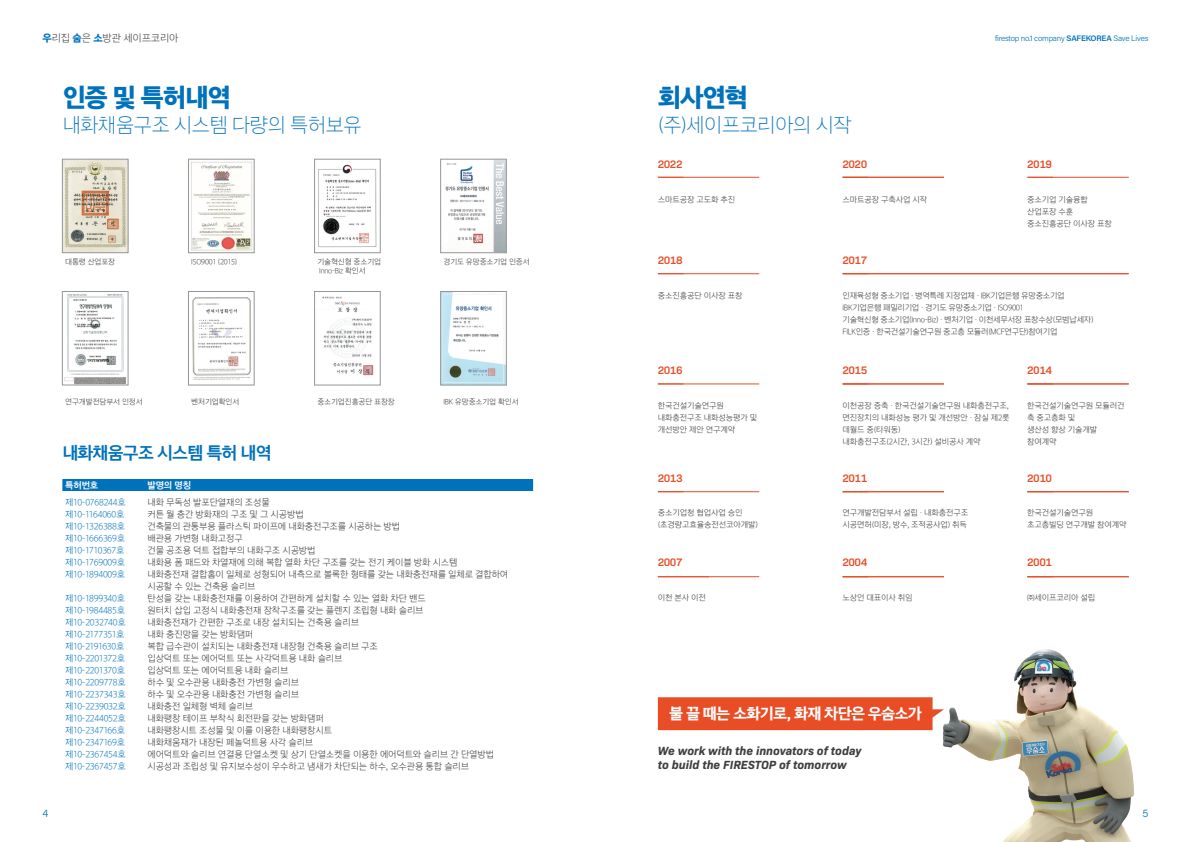
<style>
.page{position:relative;width:1191px;height:842px;background:#fff}
.page>*{position:absolute;margin:0;border:0;box-sizing:border-box;transform-origin:0 0}
.t1{font:25px "TTM Gothic H";letter-spacing:-.05em;color:#0072bc}
.t2{font:20px "TTM Gothic UL";letter-spacing:-.05em;color:#0072bc}
.t3{font:17px "TTM Gothic B";letter-spacing:-.05em;color:#0072bc}
.t4{font:15px "TTM Gothic EB";letter-spacing:-.05em;color:#fff}
.t5{font:italic 700 12px/14.4px "Bio Sans";color:#3e3e3f}
.t6{font:600 11px "Bio Sans";letter-spacing:-.05em;color:#e84d26}
.t7{font:300 11px "Acumin Pro";color:#0072bc}
.t8{font:10px "TTM Gothic L";letter-spacing:-.025em;color:#3e3e3f}
.t9{font:9px/12px "TTM Gothic L";letter-spacing:-.025em;color:#3e3e3f}
.t10{font:9px "TTM Gothic L";letter-spacing:-.025em;color:#0072bc}
.t11{font:9px "TTM Gothic B";letter-spacing:-.025em;color:#fff}
.t12{font:8px/12px "TTM Gothic L";letter-spacing:-.025em;color:#3e3e3f}
.t13{font:300 8px "Acumin Pro";letter-spacing:-.025em;color:#0072bc}
.t14{font:7.5px/9px "TTM Gothic L";letter-spacing:-.025em;color:#3e3e3f}
.s1{font-family:"TTM Gothic H";color:#0072bc}
.s2{font-weight:600}
.s3{color:#e84d26}
</style>
<div class="page">
<hr style="left:658px;top:177px;width:101px;height:1px;background:#e84d26">
<hr style="left:1027px;top:177px;width:101px;height:1px;background:#e84d26">
<hr style="left:658px;top:491px;width:101px;height:1px;background:#e84d26">
<hr style="left:658px;top:576px;width:101px;height:1px;background:#e84d26">
<img style="left:64px;top:161px;width:62px;height:90px">
<div style="left:62px;top:159px;width:66px;height:94px;border:1px solid #939598"></div>
<img style="left:64px;top:294px;width:62px;height:89px">
<div style="left:62px;top:291px;width:66px;height:94px;border:1px solid #939598"></div>
<img style="left:190px;top:161px;width:62px;height:90px">
<div style="left:188px;top:159px;width:66px;height:94px;border:1px solid #939598"></div>
<img style="left:192px;top:297px;width:59px;height:83px">
<div style="left:188px;top:291px;width:66px;height:94px;border:1px solid #939598"></div>
<img style="left:318px;top:164px;width:59px;height:84px">
<div style="left:314px;top:159px;width:66px;height:94px;border:1px solid #939598"></div>
<img style="left:322px;top:296px;width:52px;height:80px">
<div style="left:314px;top:291px;width:66px;height:94px;border:1px solid #939598"></div>
<img style="left:445px;top:161px;width:59px;height:90px">
<div style="left:440px;top:159px;width:66px;height:94px;border:1px solid #939598"></div>
<img style="left:442px;top:293px;width:62px;height:90px">
<div style="left:440px;top:291px;width:66px;height:94px;border:1px solid #939598"></div>
<img style="left:893px;top:649px;width:242px;height:193px">
<div style="left:62px;top:479px;width:471px;height:12px;background:#0072bc"></div>
<div style="left:658px;top:697px;width:286px;height:33px;background:#e84d26"></div>
<hr style="left:842px;top:177px;width:102px;height:1px;background:#e84d26">
<hr style="left:842px;top:491px;width:102px;height:1px;background:#e84d26">
<hr style="left:1027px;top:491px;width:101px;height:1px;background:#e84d26">
<hr style="left:1027px;top:576px;width:101px;height:1px;background:#e84d26">
<hr style="left:842px;top:576px;width:102px;height:1px;background:#e84d26">
<hr style="left:658px;top:274px;width:101px;height:1px;background:#e84d26">
<svg style="left:658px;top:273px;width:25px;height:1px"></svg>
<hr style="left:842px;top:274px;width:286px;height:1px;background:#e84d26">
<svg style="left:842px;top:273px;width:26px;height:1px"></svg>
<hr style="left:658px;top:384px;width:101px;height:1px;background:#e84d26">
<svg style="left:658px;top:383px;width:25px;height:1px"></svg>
<hr style="left:842px;top:384px;width:102px;height:1px;background:#e84d26">
<hr style="left:1027px;top:384px;width:101px;height:1px;background:#e84d26">
<svg style="left:1027px;top:383px;width:26px;height:1px"></svg>
<svg style="left:842px;top:383px;width:26px;height:1px"></svg>
<p class="t8" style="left:43px;top:33px;width:137px"><span class="s1">우</span>리집 <span class="s1">숨</span>은 <span class="s1">소</span>방관 세이프코리아</p>
<h1 class="t1" style="left:62px;top:85px;width:170px">인증 및 특허내역</h1>
<h2 class="t2" style="left:62px;top:115px;width:301px">내화채움구조 시스템 다량의 특허보유</h2>
<p class="t14" style="left:65px;top:258px;width:52px">대통령 산업포장</p>
<p class="t14" style="left:191px;top:258px;width:47px">ISO9001 (2015)</p>
<p class="t14" style="left:65px;top:398px;width:79px">연구개발전담부서 인정서</p>
<p class="t14" style="left:191px;top:398px;width:50px">벤처기업확인서</p>
<p class="t14" style="left:317px;top:258px;width:65px">기술혁신형 중소기업<br>Inno-Biz 확인서</p>
<p class="t14" style="left:443px;top:258px;width:88px">경기도 유망중소기업 인증서</p>
<p class="t14" style="left:317px;top:398px;width:79px">중소기업진흥공단 표창장</p>
<p class="t14" style="left:443px;top:398px;width:77px">IBK 유망중소기업 확인서</p>
<h3 class="t3" style="left:62px;top:444px;width:211px">내화채움구조 시스템 특허 내역</h3>
<p class="t11" style="left:65px;top:480px;width:35px">특허번호</p>
<p class="t11" style="left:147px;top:480px;width:45px">발명의 명칭</p>
<p class="t10" style="left:65px;top:498px;width:62px">제10-0768244호</p>
<p class="t9" style="left:147px;top:497px;width:124px">내화 무독성 발포단열재의 조성물</p>
<p class="t10" style="left:65px;top:510px;width:61px">제10-1164060호</p>
<p class="t9" style="left:147px;top:509px;width:158px">커튼 월 층간 방화재의 구조 및 그 시공방법</p>
<p class="t10" style="left:65px;top:522px;width:62px">제10-1326388호</p>
<p class="t9" style="left:147px;top:521px;width:254px">건축물의 관통부용 플라스틱 파이프에 내화충전구조를 시공하는 방법</p>
<p class="t10" style="left:65px;top:534px;width:62px">제10-1666369호</p>
<p class="t9" style="left:147px;top:533px;width:97px">배관용 가변형 내화고정구</p>
<p class="t10" style="left:65px;top:546px;width:61px">제10-1710367호</p>
<p class="t9" style="left:147px;top:545px;width:170px">건물 공조용 덕트 접합부의 내화구조 시공방법</p>
<p class="t10" style="left:65px;top:558px;width:62px">제10-1769009호</p>
<p class="t9" style="left:147px;top:557px;width:312px">내화용 폼 패드와 차열재에 의해 복합 열화 차단 구조를 갖는 전기 케이블 방화 시스템</p>
<p class="t10" style="left:65px;top:570px;width:62px">제10-1894009호</p>
<p class="t9" style="left:147px;top:569px;width:362px">내화충전재 결합홈이 일체로 성형되어 내측으로 볼록한 형태를 갖는 내화충전재를 일체로 결합하여 시공할 수 있는 건축용 슬리브</p>
<p class="t10" style="left:65px;top:594px;width:62px">제10-1899340호</p>
<p class="t9" style="left:147px;top:593px;width:280px">탄성을 갖는 내화충전재를 이용하여 간편하게 설치할 수 있는 열화 차단 밴드</p>
<p class="t10" style="left:65px;top:606px;width:62px">제10-1984485호</p>
<p class="t9" style="left:147px;top:605px;width:278px">원터치 삽입 고정식 내화충전재 장착구조를 갖는 플렌지 조립형 내화 슬리브</p>
<p class="t10" style="left:65px;top:618px;width:62px">제10-2032740호</p>
<p class="t9" style="left:147px;top:617px;width:213px">내화충전재가 간편한 구조로 내장 설치되는 건축용 슬리브</p>
<p class="t10" style="left:65px;top:630px;width:61px">제10-2177351호</p>
<p class="t9" style="left:147px;top:629px;width:107px">내화 충진망을 갖는 방화댐퍼</p>
<p class="t10" style="left:65px;top:642px;width:61px">제10-2191630호</p>
<p class="t9" style="left:147px;top:641px;width:232px">복합 급수관이 설치되는 내화충전재 내장형 건축용 슬리브 구조</p>
<p class="t10" style="left:65px;top:654px;width:62px">제10-2201372호</p>
<p class="t9" style="left:147px;top:653px;width:197px">입상덕트 또는 에어덕트 또는 사각덕트용 내화 슬리브</p>
<p class="t10" style="left:65px;top:666px;width:62px">제10-2201370호</p>
<p class="t9" style="left:147px;top:665px;width:143px">입상덕트 또는 에어덕트용 내화 슬리브</p>
<p class="t10" style="left:65px;top:678px;width:62px">제10-2209778호</p>
<p class="t9" style="left:147px;top:677px;width:153px">하수 및 오수관용 내화충전 가변형 슬리브</p>
<p class="t10" style="left:65px;top:690px;width:62px">제10-2237343호</p>
<p class="t9" style="left:147px;top:689px;width:153px">하수 및 오수관용 내화충전 가변형 슬리브</p>
<p class="t10" style="left:65px;top:702px;width:62px">제10-2239032호</p>
<p class="t9" style="left:147px;top:701px;width:107px">내화충전 일체형 벽체 슬리브</p>
<p class="t10" style="left:65px;top:714px;width:62px">제10-2244052호</p>
<p class="t9" style="left:147px;top:713px;width:178px">내화팽창 테이프 부착식 회전판을 갖는 방화댐퍼</p>
<p class="t10" style="left:65px;top:726px;width:62px">제10-2347166호</p>
<p class="t9" style="left:147px;top:725px;width:186px">내화팽창시트 조성물 및 이를 이용한 내화팽창시트</p>
<p class="t10" style="left:65px;top:738px;width:62px">제10-2347169호</p>
<p class="t9" style="left:147px;top:737px;width:167px">내화채움재가 내장된 페놀덕트용 사각 슬리브</p>
<p class="t10" style="left:65px;top:750px;width:62px">제10-2367454호</p>
<p class="t9" style="left:147px;top:749px;width:348px">에어덕트와 슬리브 연결용 단열소켓 및 상기 단열소켓을 이용한 에어덕트와 슬리브 간 단열방법</p>
<p class="t10" style="left:65px;top:762px;width:62px">제10-2367457호</p>
<p class="t9" style="left:147px;top:761px;width:323px">시공성과 조립성 및 유지보수성이 우수하고 냄새가 차단되는 하수, 오수관용 통합 슬리브</p>
<p class="t13" style="left:995px;top:33px;width:155px">firestop no.1 company <span class="s2">SAFEKOREA</span> Save Lives</p>
<h1 class="t1" style="left:658px;top:85px;width:92px">회사연혁</h1>
<h2 class="t2" style="left:658px;top:115px;width:195px">(주)세이프코리아의 시작</h2>
<p class="t6" style="left:658px;top:156px;width:26px">2022</p>
<p class="t6" style="left:842px;top:156px;width:26px">2020</p>
<p class="t6" style="left:1027px;top:156px;width:26px">2019</p>
<p class="t12" style="left:658px;top:194px;width:79px">스마트공장 고도화 추진</p>
<p class="t12" style="left:842px;top:194px;width:86px">스마트공장 구축사업 시작</p>
<p class="t12" style="left:1027px;top:194px;width:86px">중소기업 기술융합 산업포장 수훈 중소진흥공단 이사장 표창</p>
<p class="t6" style="left:658px;top:252px;width:26px">2018</p>
<p class="t6" style="left:842px;top:252px;width:26px">2017</p>
<p class="t12" style="left:658px;top:290px;width:86px">중소진흥공단 이사장 표창</p>
<p class="t12" style="left:842px;top:290px;width:252px">인재육성형 중소기업 <span class="s3">·</span> 병역특례 지정업체 <span class="s3">·</span> IBK기업은행 유망중소기업 IBK기업은행 패밀리기업 <span class="s3">·</span> 경기도 유망중소기업 <span class="s3">·</span> ISO9001<br>기술혁신형 중소기업(Inno-Biz) <span class="s3">·</span> 벤처기업 <span class="s3">·</span> 이천세무서장 표창수상(모범납세자)<br>FILK인증 <span class="s3">·</span> 한국건설기술연구원 중고층 모듈러(MCF연구단)참여기업</p>
<p class="t6" style="left:658px;top:362px;width:26px">2016</p>
<p class="t6" style="left:842px;top:362px;width:26px">2015</p>
<p class="t6" style="left:1027px;top:362px;width:26px">2014</p>
<p class="t12" style="left:658px;top:400px;width:101px">한국건설기술연구원 내화충전구조 내화성능평가 및 개선방안 제안 연구계약</p>
<p class="t12" style="left:842px;top:400px;width:169px">이천공장 증축 <span class="s3">·</span> 한국건설기술연구원 내화충전구조, 면진장치의 내화성능 평가 및 개선방안 <span class="s3">·</span> 잠실 제2롯 데월드 중(타워동)<br>내화충전구조(2시간, 3시간) 설비공사 계약</p>
<p class="t12" style="left:1027px;top:400px;width:99px">한국건설기술연구원 모듈러건 축 중고층화 및<br>생산성 향상 기술개발 참여계약</p>
<p class="t6" style="left:658px;top:470px;width:26px">2013</p>
<p class="t6" style="left:842px;top:470px;width:26px">2011</p>
<p class="t6" style="left:1027px;top:470px;width:26px">2010</p>
<p class="t12" style="left:658px;top:507px;width:102px">중소기업청 협업사업 승인 (초경량고효율송전선코아개발)</p>
<p class="t12" style="left:842px;top:507px;width:127px">연구개발전담부서 설립 <span class="s3">·</span> 내화충전구조 시공면허(미장, 방수, 조적공사업) 취득</p>
<p class="t12" style="left:1027px;top:507px;width:101px">한국건설기술연구원 초고층빌딩 연구개발 참여계약</p>
<p class="t6" style="left:658px;top:554px;width:26px">2007</p>
<p class="t6" style="left:842px;top:554px;width:26px">2004</p>
<p class="t6" style="left:1027px;top:554px;width:26px">2001</p>
<p class="t12" style="left:658px;top:592px;width:50px">이천 본사 이전</p>
<p class="t12" style="left:842px;top:592px;width:72px">노상언 대표이사 취임</p>
<p class="t12" style="left:1027px;top:592px;width:70px">㈜세이프코리아 설립</p>
<h3 class="t4" style="left:669px;top:706px;width:254px">불 끌 때는 소화기로, 화재 차단은 우숨소가</h3>
<h3 class="t5" style="left:658px;top:742px;width:205px">We work with the innovators of today to build the FIRESTOP of tomorrow</h3>
<p class="t7" style="left:43px;top:806px;width:7px">4</p>
<p class="t7" style="left:1142px;top:806px;width:7px">5</p>
</div>
